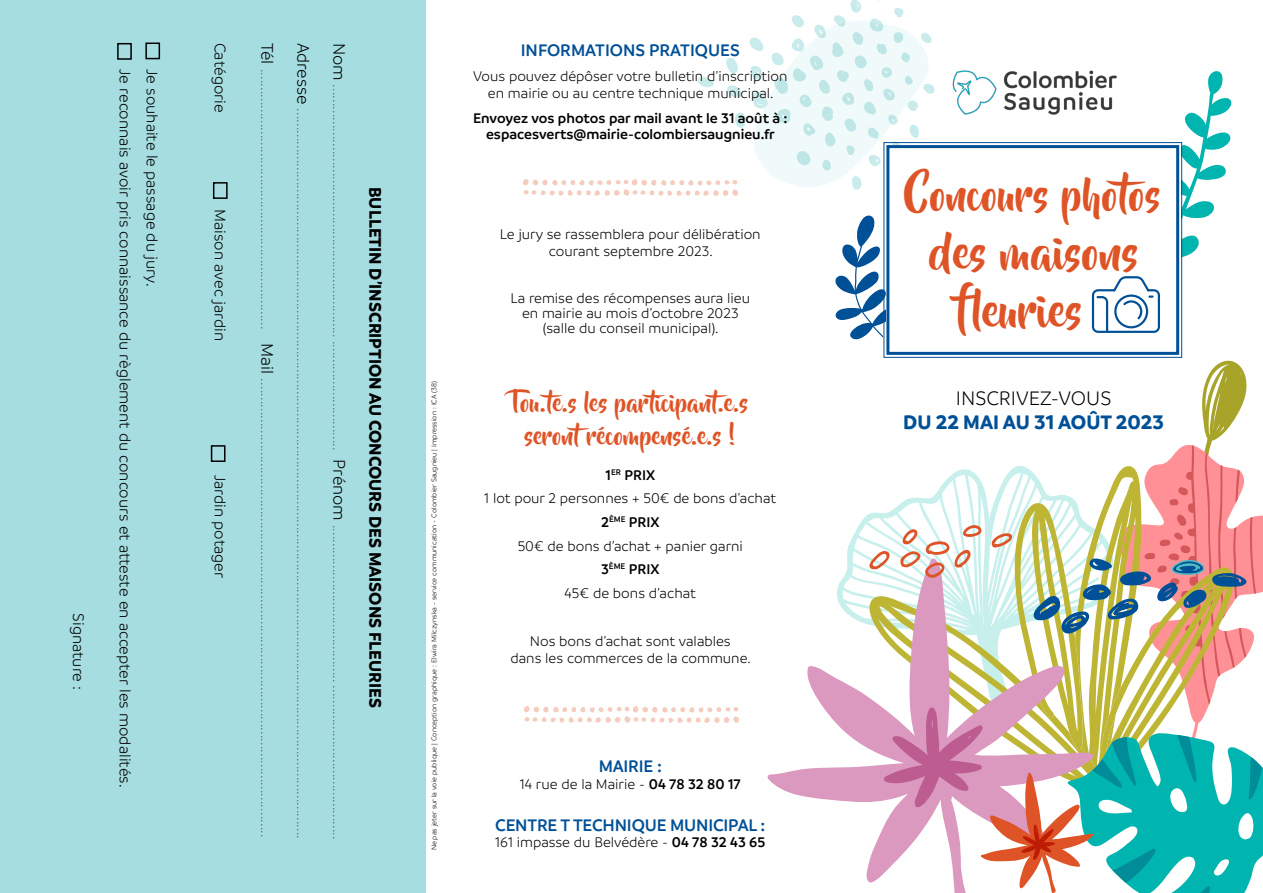
<style>
.page{position:relative;width:1263px;height:893px;background:#fff}
.page>*{position:absolute;margin:0;border:0;box-sizing:border-box;transform-origin:0 0}
.t1{font:45px/58.5px "Beyond The Mountains";color:#de5426}
.t2{font:42px "Beyond The Mountains";color:#de5426}
.t3{font:24px/32.5px "Beyond The Mountains";color:#de5426;text-align:center}
.t4{font:700 21px "Branding";color:#005097}
.t5{font:300 21px "Branding";color:#000}
.t6{font:100 18px/36px "Branding";color:#000}
.t7{font:600 18px "Branding";letter-spacing:-.01em;color:#005097}
.t8{font:300 16.5px "Branding";color:#000}
.t9{font:300 15px/23.5px "Branding";color:#000;text-align:center}
.t10{font:600 15px/16.5px "Branding";color:#000;text-align:center}
.t11{font:300 7.5px "Branding";color:#000}
.s1{font-weight:700}
.s2{font-weight:300}
.s3{font-weight:600}
</style>
<div class="page">
<svg style="left:847px;top:514px;width:22px;height:44px"></svg>
<svg style="left:767px;top:558px;width:102px;height:324px"></svg>
<svg style="left:1183px;top:71px;width:49px;height:186px"></svg>
<svg style="left:869px;top:360px;width:394px;height:533px"></svg>
<img style="left:952px;top:70px;width:165px;height:45px">
<svg style="left:835px;top:215px;width:48px;height:125px"></svg>
<svg style="left:523px;top:0;width:412px;height:196px"></svg>
<svg style="left:524px;top:706px;width:215px;height:17px"></svg>
<svg style="left:883px;top:142px;width:300px;height:216px"></svg>
<div style="left:886px;top:145px;width:293px;height:210px;border:3px solid #005097"></div>
<div style="left:0;top:0;width:425px;height:893px;background:#a6dde1"></div>
<div style="left:213px;top:182px;width:15px;height:17px;border:2px solid #000"></div>
<div style="left:211px;top:445px;width:14px;height:17px;border:2px solid #000"></div>
<div style="left:117px;top:43px;width:15px;height:17px;border:2px solid #000"></div>
<div style="left:145px;top:43px;width:15px;height:16px;border:2px solid #000"></div>
<svg style="left:1092px;top:276px;width:68px;height:57px"></svg>
<p class="t8" style="left:87px;top:613px;width:78px;rotate:90deg">Signature :</p>
<p class="t8" style="left:134px;top:69px;width:720px;rotate:90deg">Je reconnais avoir pris connaissance du règlement du concours et atteste en accepter les modalités.</p>
<p class="t8" style="left:161px;top:69px;width:219px;rotate:90deg">Je souhaite le passage du jury.</p>
<p class="t8" style="left:229px;top:43px;width:71px;rotate:90deg">Catégorie</p>
<p class="t8" style="left:229px;top:209px;width:133px;rotate:90deg">Maison avec jardin</p>
<p class="t8" style="left:229px;top:475px;width:105px;rotate:90deg">Jardin potager</p>
<p class="t6" style="left:393px;top:43px;width:799px;text-indent:144px;rotate:90deg"><span class="s1">BULLETIN D’INSCRIPTION AU CONCOURS DES MAISONS FLEURIES<br></span><span class="s2">Nom</span> ..................................................................... .............................. <span class="s2">Prénom</span> ........................................... ..........................................<br><span class="s2">Adresse</span> .......................................................................................................................................................................................................<br><span class="s2">Tél</span> ....................................................................... <span class="s2">Mail</span> .............................................................................................................................</p>
<p class="t11" style="left:430px;top:850px;width:471px;rotate:-90deg">Ne pas jeter sur la voie publique | Conception graphique : Elwira Milczynska - service communication - Colombier Saugnieu | Impression : ICA (38)</p>
<p class="t7" style="left:521px;top:41px;width:221px">INFORMATIONS PRATIQUES</p>
<p class="t9" style="left:473px;top:68px;width:316px;line-height:16.5px">Vous pouvez dépôser votre bulletin d’inscription en mairie ou au centre technique municipal.</p>
<p class="t10" style="left:473px;top:110px;width:316px">Envoyez vos photos par mail avant le 31 août à : espacesverts@mairie-colombiersaugnieu.fr</p>
<p class="t9" style="left:500px;top:226px;width:262px;line-height:16.5px">Le jury se rassemblera pour délibération courant septembre 2023.</p>
<p class="t9" style="left:511px;top:291px;width:241px;line-height:15px">La remise des récompenses aura lieu en mairie au mois d’octobre 2023 (salle du conseil municipal).</p>
<h3 class="t3" style="left:512px;top:388px;width:238px">Tou.te.s les participant.e.s serontrécompensé.e.s !</h3>
<p class="t9" style="left:484px;top:463px;width:293px"><span class="s3">1</span><sup>ER</sup> <span class="s3">PRIX<br></span>1 lot pour 2 personnes + 50€ de bons d’achat<br><span class="s3">2</span><sup>ÈME</sup> <span class="s3">PRIX<br></span>50€ de bons d’achat + panier garni<br><span class="s3">3</span><sup>ÈME</sup> <span class="s3">PRIX<br></span>45€ de bons d’achat</p>
<p class="t9" style="left:510px;top:633px;width:242px;line-height:16.5px">Nos bons d’achat sont valables<br>dans les commerces de la commune.</p>
<p class="t7" style="left:599px;top:756px;width:65px">MAIRIE :</p>
<p class="t9" style="left:520px;top:772px;width:222px">14 rue de la Mairie - <span class="s3">04 78 32 80 17</span></p>
<p class="t7" style="left:495px;top:815px;width:272px">CENTRE T TECHNIQUE MUNICIPAL :</p>
<p class="t9" style="left:495px;top:831px;width:271px">161 impasse du Belvédère - <span class="s3">04 78 32 43 65</span></p>
<h2 class="t2" style="left:904px;top:172px;width:259px">Concours photos</h2>
<h1 class="t1" style="left:955px;top:225px;width:185px;text-indent:-26px">des maisons fleuries</h1>
<p class="t5" style="left:956px;top:388px;width:157px">INSCRIVEZ-VOUS</p>
<p class="t4" style="left:903px;top:410px;width:262px">DU 22 MAI AU 31 AOÛT 2023</p>
</div>
